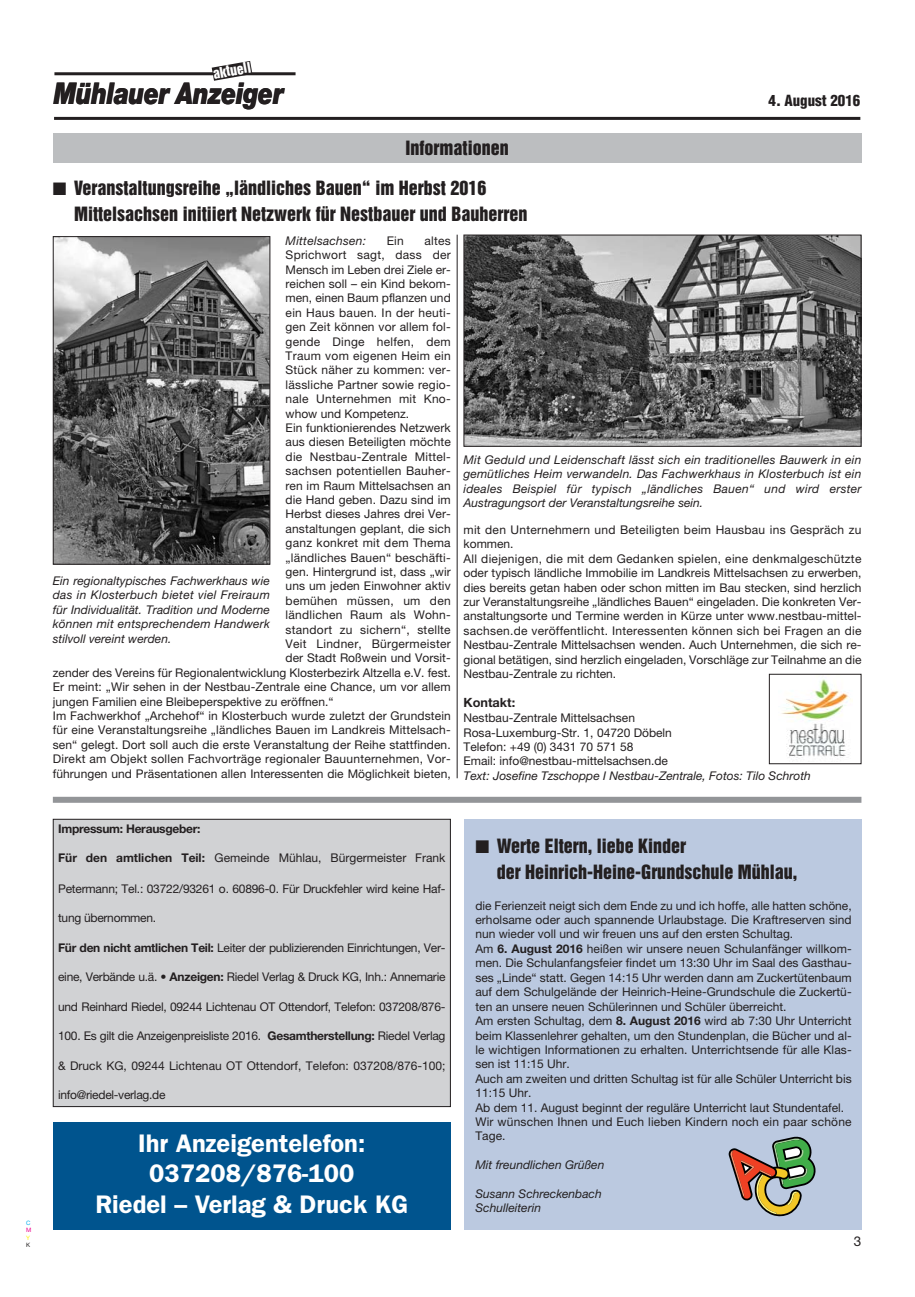
<style>
.page{position:relative;width:915px;height:1297px;background:#fff}
.page>*{position:absolute;margin:0;border:0;box-sizing:border-box;transform-origin:0 0}
.t1{font:italic 900 30px "Helvetica Neue";letter-spacing:-.015em;color:#231f20;scale:.8 1}
.t2{font:600 25.5px/30.6px "Franklin Gothic";color:#fff;text-align:center}
.t3{font:18px/26.1px "Helvetica Inserat";color:#231f20}
.t4{font:900 condensed 15px "Helvetica";color:#231f20}
.t5{font:13.5px "Helvetica Inserat";color:#fff}
.t6{font:13.5px "Helvetica Neue";color:#231f20}
.t7{font:700 12.75px "Helvetica Neue";color:#231f20}
.t8{font:12px/14.4px "Helvetica Neue";color:#231f20}
.t9{font:italic 12px/14.4px "Helvetica Neue";color:#231f20;text-align:justify}
.t10{font:12px "Helvetica Neue";letter-spacing:.02em;color:#231f20}
.t11{font:12px "Helvetica Neue";letter-spacing:-.02em;color:#231f20}
.t12{font:700 12px "Helvetica Neue";letter-spacing:-.02em;color:#231f20}
.t13{font:italic 12px "Helvetica Neue";letter-spacing:.02em;color:#231f20}
.t14{font:6px "Helvetica Neue";color:#00adef}
.t15{font:6px "Helvetica Neue";color:#ec008c}
.t16{font:6px "Helvetica Neue";color:#fff200}
.t17{font:6px "Helvetica Neue";color:#231f20}
.s1{font-weight:700}
</style>
<div class="page">
<div style="left:463px;top:819px;width:398px;height:410px;background:#bbc9e0"></div>
<hr style="left:54px;top:72px;width:241px;height:3px;background:#231f20">
<svg style="left:212px;top:61px;width:40px;height:20px"></svg>
<hr style="left:54px;top:117px;width:806px;height:3px;background:#231f20">
<div style="left:53px;top:819px;width:397px;height:287px;background:#d1d2d4"></div>
<div style="left:53px;top:819px;width:397px;height:288px;border:1px solid #231f20"></div>
<div style="left:53px;top:133px;width:808px;height:30px;background:#bcbec0"></div>
<div style="left:53px;top:1122px;width:397px;height:107px;background:#00548e"></div>
<svg style="left:728px;top:1137px;width:87px;height:79px"></svg>
<img style="left:781px;top:679px;width:70px;height:79px">
<div style="left:768px;top:674px;width:93px;height:90px;border:1px solid #231f20"></div>
<img style="left:55px;top:238px;width:213px;height:325px">
<div style="left:53px;top:236px;width:217px;height:329px;border:1px solid #231f20"></div>
<img style="left:465px;top:237px;width:394px;height:208px">
<div style="left:463px;top:235px;width:398px;height:212px;border:1px solid #231f20"></div>
<hr style="left:456px;top:235px;width:1px;height:543px;background:#231f20">
<div style="left:53px;top:797px;width:808px;height:6px;background:#939598"></div>
<p class="t14" style="left:26px;top:1221px;width:6px">C</p>
<p class="t15" style="left:26px;top:1228px;width:7px">M</p>
<p class="t16" style="left:26px;top:1235px;width:5px">Y</p>
<p class="t17" style="left:26px;top:1242px;width:6px">K</p>
<p class="t5" style="left:212px;top:68px;width:40px;rotate:-10deg">aktuell</p>
<h1 class="t1" style="left:54px;top:83px;width:289px">Mühlauer Anzeiger</h1>
<h3 class="t3" style="left:405px;top:135px;width:104px">Informationen</h3>
<h3 class="t3" style="left:74px;top:176px;width:454px;text-indent:-21px">■ Veranstaltungsreihe „ländliches Bauen“ im Herbst 2016<br>Mittelsachsen initiiert Netzwerk für Nestbauer und Bauherren</h3>
<p class="t4" style="left:768px;top:95px;width:93px">4. August 2016</p>
<p class="t13" style="left:285px;top:236px;width:82px">Mittelsachsen:</p>
<p class="t8" style="left:386px;top:234px;width:19px">Ein</p>
<p class="t8" style="left:424px;top:234px;width:28px">altes</p>
<p class="t10" style="left:285px;top:251px;width:167px">Sprichwort sagt, dass der</p>
<p class="t8" style="left:285px;top:263px;width:167px">Mensch im Leben drei Ziele er-</p>
<p class="t8" style="left:285px;top:278px;width:167px">reichen soll – ein Kind bekom-</p>
<p class="t8" style="left:285px;top:292px;width:167px">men, einen Baum pflanzen und</p>
<p class="t10" style="left:285px;top:308px;width:166px">ein Haus bauen. In der heuti-</p>
<p class="t8" style="left:285px;top:321px;width:166px">gen Zeit können vor allem fol-</p>
<p class="t10" style="left:285px;top:337px;width:167px">gende Dinge helfen, dem</p>
<p class="t10" style="left:285px;top:351px;width:166px">Traum vom eigenen Heim ein</p>
<p class="t10" style="left:285px;top:366px;width:167px">Stück näher zu kommen: ver-</p>
<p class="t10" style="left:285px;top:380px;width:166px">lässliche Partner sowie regio-</p>
<p class="t10" style="left:285px;top:395px;width:166px">nale Unternehmen mit Kno-</p>
<p class="t8" style="left:285px;top:407px;width:125px">whow und Kompetenz.</p>
<p class="t8" style="left:285px;top:422px;width:167px">Ein funktionierendes Netzwerk</p>
<p class="t8" style="left:285px;top:436px;width:167px">aus diesen Beteiligten möchte</p>
<p class="t10" style="left:285px;top:452px;width:166px">die Nestbau-Zentrale Mittel-</p>
<p class="t10" style="left:285px;top:467px;width:166px">sachsen potentiellen Bauher-</p>
<p class="t8" style="left:285px;top:479px;width:166px">ren im Raum Mittelsachsen an</p>
<p class="t8" style="left:285px;top:494px;width:167px">die Hand geben. Dazu sind im</p>
<p class="t8" style="left:285px;top:508px;width:166px">Herbst dieses Jahres drei Ver-</p>
<p class="t8" style="left:285px;top:522px;width:167px">anstaltungen geplant, die sich</p>
<p class="t10" style="left:285px;top:539px;width:167px">ganz konkret mit dem Thema</p>
<p class="t8" style="left:285px;top:551px;width:166px">„ländliches Bauen“ beschäfti-</p>
<p class="t8" style="left:285px;top:566px;width:167px">gen. Hintergrund ist, dass „wir</p>
<p class="t8" style="left:285px;top:580px;width:166px">uns um jeden Einwohner aktiv</p>
<p class="t10" style="left:285px;top:596px;width:167px">bemühen müssen, um den</p>
<p class="t10" style="left:285px;top:611px;width:166px">ländlichen Raum als Wohn-</p>
<p class="t10" style="left:285px;top:625px;width:166px">standort zu sichern“, stellte</p>
<p class="t10" style="left:285px;top:639px;width:167px">Veit Lindner, Bürgermeister</p>
<p class="t8" style="left:285px;top:652px;width:167px">der Stadt Roßwein und Vorsit-</p>
<p class="t8" style="left:53px;top:666px;width:399px">zender des Vereins für Regionalentwicklung Klosterbezirk Altzella e.V. fest.</p>
<p class="t8" style="left:53px;top:681px;width:399px">Er meint: „Wir sehen in der Nestbau-Zentrale eine Chance, um vor allem</p>
<p class="t8" style="left:53px;top:695px;width:282px">jungen Familien eine Bleibeperspektive zu eröffnen.“</p>
<p class="t8" style="left:53px;top:710px;width:399px">Im Fachwerkhof „Archehof“ in Klosterbuch wurde zuletzt der Grundstein</p>
<p class="t8" style="left:53px;top:724px;width:399px">für eine Veranstaltungsreihe „ländliches Bauen im Landkreis Mittelsach-</p>
<p class="t8" style="left:53px;top:738px;width:399px">sen“ gelegt. Dort soll auch die erste Veranstaltung der Reihe stattfinden.</p>
<p class="t10" style="left:53px;top:755px;width:399px">Direkt am Objekt sollen Fachvorträge regionaler Bauunternehmen, Vor-</p>
<p class="t8" style="left:53px;top:767px;width:399px">führungen und Präsentationen allen Interessenten die Möglichkeit bieten,</p>
<p class="t9" style="left:53px;top:575px;width:218px">Ein regionaltypisches Fachwerkhaus wie das in Klosterbuch bietet viel Freiraum für Individualität. Tradition und Moderne können mit entsprechendem Handwerk stilvoll vereint werden.</p>
<p class="t9" style="left:463px;top:453px;width:399px">Mit Geduld und Leidenschaft lässt sich ein traditionelles Bauwerk in ein gemütliches Heim verwandeln. Das Fachwerkhaus in Klosterbuch ist ein ideales Beispiel für typisch „ländliches Bauen“ und wird erster Austragungsort der Veranstaltungsreihe sein.</p>
<p class="t8" style="left:463px;top:524px;width:399px">mit den Unternehmern und Beteiligten beim Hausbau ins Gespräch zu kommen.<br>All diejenigen, die mit dem Gedanken spielen, eine denkmalgeschützte oder typisch ländliche Immobilie im Landkreis Mittelsachsen zu erwerben, dies bereits getan haben oder schon mitten im Bau stecken, sind herzlich zur Veranstaltungsreihe „ländliches Bauen“ eingeladen. Die konkreten Ver&shy;anstaltungsorte und Termine werden in Kürze unter www.nestbau-mittel&shy;sachsen.de veröffentlicht. Interessenten können sich bei Fragen an die Nestbau-Zentrale Mittelsachsen wenden. Auch Unternehmen, die sich re&shy;gional betätigen, sind herzlich eingeladen, Vorschläge zur Teilnahme an die Nestbau-Zentrale zu richten.</p>
<p class="t7" style="left:463px;top:698px;width:53px">Kontakt:</p>
<p class="t8" style="left:463px;top:712px;width:210px">Nestbau-Zentrale Mittelsachsen Rosa-Luxemburg-Str. 1, 04720 Döbeln Telefon: +49 (0) 3431 70 571 58<br>Email: info@nestbau-mittelsachsen.de</p>
<p class="t9" style="left:463px;top:769px;width:349px">Text: Josefine Tzschoppe I Nestbau-Zentrale, Fotos: Tilo Schroth</p>
<p class="t12" style="left:58px;top:824px;width:144px">Impressum: Herausgeber:</p>
<p class="t8" style="left:58px;top:852px;width:389px"><span class="s1">Für den amtlichen Teil:</span> Gemeinde Mühlau, Bürgermeister Frank</p>
<p class="t8" style="left:58px;top:883px;width:389px">Petermann; Tel.: 03722/93261 o. 60896-0. Für Druckfehler wird keine Haf-</p>
<p class="t11" style="left:58px;top:914px;width:100px">tung übernommen.</p>
<p class="t11" style="left:58px;top:943px;width:389px"><span class="s1">Für den nicht amtlichen Teil:</span> Leiter der publizierenden Einrichtungen, Ver-</p>
<p class="t11" style="left:58px;top:973px;width:389px">eine, Verbände u.ä. • <span class="s1">Anzeigen:</span> Riedel Verlag &amp; Druck KG, Inh.: Annemarie</p>
<p class="t11" style="left:58px;top:1002px;width:389px">und Reinhard Riedel, 09244 Lichtenau OT Ottendorf, Telefon: 037208/876-</p>
<p class="t11" style="left:58px;top:1032px;width:389px">100. Es gilt die Anzeigenpreisliste 2016. <span class="s1">Gesamtherstellung:</span> Riedel Verlag</p>
<p class="t8" style="left:58px;top:1060px;width:389px">&amp; Druck KG, 09244 Lichtenau OT Ottendorf, Telefon: 037208/876-100;</p>
<p class="t11" style="left:58px;top:1091px;width:109px">info@riedel-verlag.de</p>
<h2 class="t2" style="left:95px;top:1130px;width:314px">Ihr Anzeigentelefon:<br>037208/876-100<br>Riedel – Verlag &amp; Druck KG</h2>
<h3 class="t3" style="left:496px;top:834px;width:302px;text-indent:-21px">■ Werte Eltern, liebe Kinder<br>der Heinrich-Heine-Grundschule Mühlau,</h3>
<p class="t8" style="left:475px;top:899px;width:377px">die Ferienzeit neigt sich dem Ende zu und ich hoffe, alle hatten schöne, erholsame oder auch spannende Urlaubstage. Die Kraftreserven sind nun wieder voll und wir freuen uns auf den ersten Schultag.<br>Am <span class="s1">6. August 2016</span> heißen wir unsere neuen Schulanfänger willkom&shy;men. Die Schulanfangsfeier findet um 13:30 Uhr im Saal des Gasthau&shy;ses „Linde“ statt. Gegen 14:15 Uhr werden dann am Zuckertütenbaum auf dem Schulgelände der Heinrich-Heine-Grundschule die Zuckertü&shy;ten an unsere neuen Schülerinnen und Schüler überreicht.<br>Am ersten Schultag, dem <span class="s1">8. August 2016</span> wird ab 7:30 Uhr Unterricht beim Klassenlehrer gehalten, um den Stundenplan, die Bücher und al&shy;le wichtigen Informationen zu erhalten. Unterrichtsende für alle Klas&shy;sen ist 11:15 Uhr.<br>Auch am zweiten und dritten Schultag ist für alle Schüler Unterricht bis 11:15 Uhr.<br>Ab dem 11. August beginnt der reguläre Unterricht laut Stundentafel.<br>Wir wünschen Ihnen und Euch lieben Kindern noch ein paar schöne Tage.</p>
<p class="t9" style="left:475px;top:1159px;width:130px">Mit freundlichen Grüßen</p>
<p class="t9" style="left:475px;top:1188px;width:128px">Susann Schreckenbach<br>Schulleiterin</p>
<p class="t6" style="left:853px;top:1237px;width:9px">3</p>
</div>
